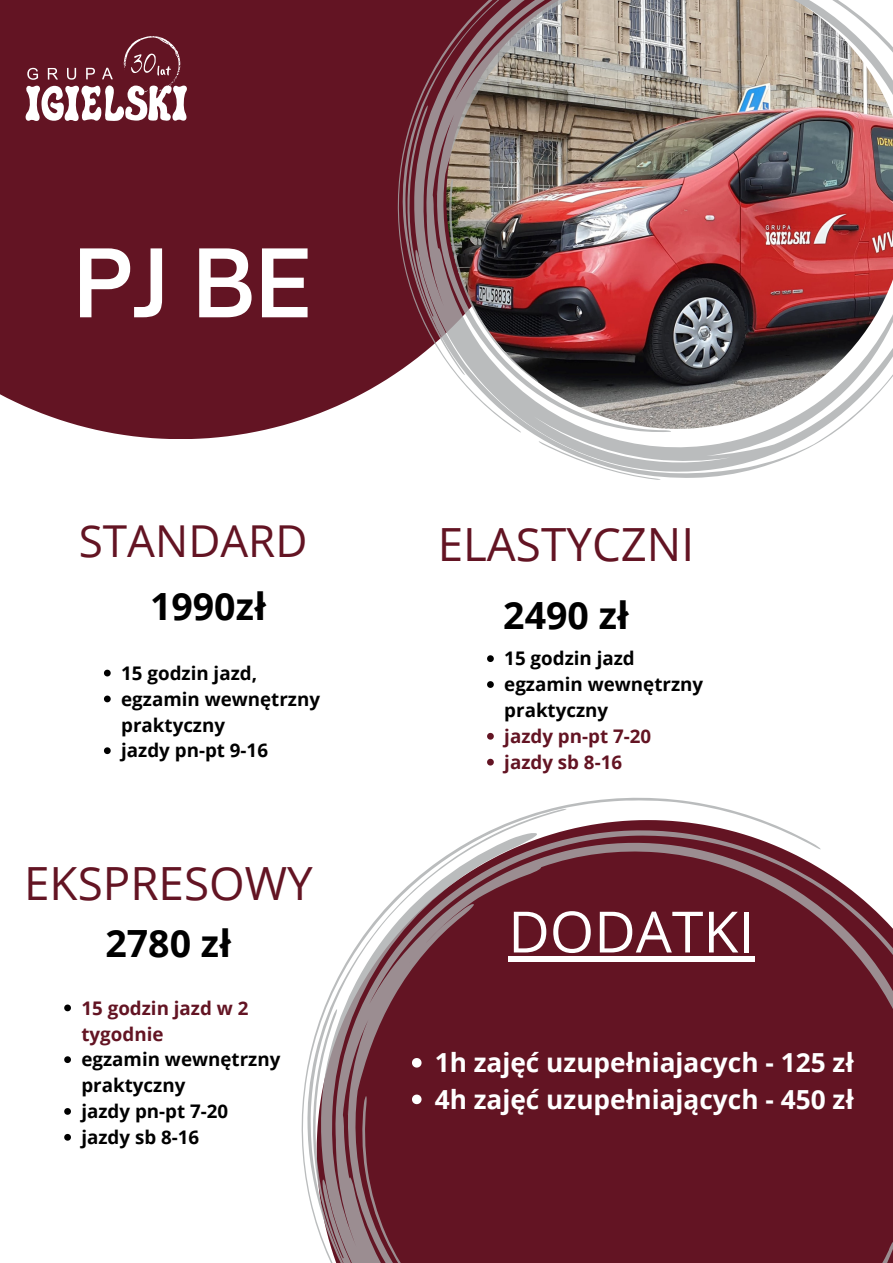
<style>
.page{position:relative;width:893px;height:1263px;background:#fff}
.page>*{position:absolute;margin:0;border:0;box-sizing:border-box;transform-origin:0 0}
.t1{font:600 90.3px "Open Sauce One";color:#fff}
.t2{font:57px "Open Sans";color:#fff}
.t3{font:45.75px "Open Sans";color:#631423}
.t4{font:44.03px "Open Sans";color:#631423}
.t5{font:700 37.5px "Open Sans";color:#000}
.t6{font:700 26.25px "Open Sans";color:#fff}
.t7{font:700 18.75px/25.9px "Open Sans";color:#000}
.t8{font:700 18.75px/25.9px "Open Sans";color:#631423}
</style>
<div class="page">
<div style="left:0;top:0;width:566px;height:439px;background:#631423"></div>
<svg style="left:838px;top:0;width:55px;height:105px"></svg>
<svg style="left:645px;top:478px;width:16px;height:2px"></svg>
<svg style="left:397px;top:0;width:441px;height:433px;background:#ac9f98"></svg>
<svg style="left:402px;top:0;width:220px;height:105px"></svg>
<img style="left:402px;top:105px;width:491px;height:373px">
<svg style="left:25px;top:36px;width:162px;height:85px"></svg>
<svg style="left:104px;top:670px;width:7px;height:6px"></svg>
<svg style="left:104px;top:695px;width:7px;height:7px"></svg>
<svg style="left:104px;top:747px;width:7px;height:7px"></svg>
<svg style="left:487px;top:655px;width:7px;height:7px"></svg>
<svg style="left:487px;top:681px;width:7px;height:7px"></svg>
<svg style="left:487px;top:733px;width:7px;height:7px"></svg>
<svg style="left:487px;top:759px;width:7px;height:6px"></svg>
<svg style="left:64px;top:1004px;width:7px;height:7px"></svg>
<svg style="left:64px;top:1056px;width:7px;height:7px"></svg>
<svg style="left:64px;top:1108px;width:7px;height:7px"></svg>
<svg style="left:64px;top:1134px;width:7px;height:7px"></svg>
<svg style="left:821px;top:869px;width:72px;height:140px;fill:#631423"></svg>
<svg style="left:301px;top:797px;width:520px;height:383px;fill:#631423"></svg>
<svg style="left:306px;top:809px;width:260px;height:200px"></svg>
<svg style="left:306px;top:1009px;width:587px;height:254px;background:#6d2634"></svg>
<div style="left:508px;top:956px;width:246px;height:5px;background:#fff"></div>
<svg style="left:412px;top:1058px;width:9px;height:9px"></svg>
<svg style="left:361px;top:1094px;width:107px;height:169px;background:#671e2c"></svg>
<h1 class="t1" style="left:74px;top:227px;width:239px">PJ BE</h1>
<p class="t4" style="left:79px;top:510px;width:230px">STANDARD</p>
<p class="t5" style="left:150px;top:579px;width:118px">1990zł</p>
<h3 class="t7" style="left:121px;top:660px;width:137px">15 godzin jazd,</h3>
<h3 class="t7" style="left:121px;top:685px;width:200px">egzamin wewnętrzny praktyczny</h3>
<h4 class="t7" style="left:121px;top:737px;width:148px">jazdy pn-pt 9-16</h4>
<p class="t3" style="left:24px;top:851px;width:290px">EKSPRESOWY</p>
<p class="t5" style="left:105px;top:917px;width:128px">2780 zł</p>
<h2 class="t8" style="left:81px;top:994px;width:168px">15 godzin jazd w 2 tygodnie</h2>
<h2 class="t7" style="left:81px;top:1046px;width:200px">egzamin wewnętrzny praktyczny</h2>
<p class="t7" style="left:81px;top:1098px;width:148px">jazdy pn-pt 7-20</p>
<p class="t7" style="left:81px;top:1124px;width:119px">jazdy sb 8-16</p>
<h4 class="t3" style="left:438px;top:512px;width:258px">ELASTYCZNI</h4>
<p class="t5" style="left:503px;top:589px;width:128px">2490 zł</p>
<p class="t7" style="left:504px;top:645px;width:132px">15 godzin jazd</p>
<p class="t7" style="left:504px;top:671px;width:200px">egzamin wewnętrzny praktyczny</p>
<p class="t8" style="left:504px;top:723px;width:148px">jazdy pn-pt 7-20</p>
<p class="t8" style="left:504px;top:749px;width:119px">jazdy sb 8-16</p>
<p class="t2" style="left:591px;top:878px;width:247px">DODATKI</p>
<h3 class="t2" style="left:508px;top:891px;width:247px">DODATKI</h3>
<h4 class="t6" style="left:435px;top:1044px;width:421px">1h zajęć uzupełniajacych - 125 zł</h4>
<p class="t6" style="left:435px;top:1080px;width:421px">4h zajęć uzupełniających - 450 zł</p>
</div>
